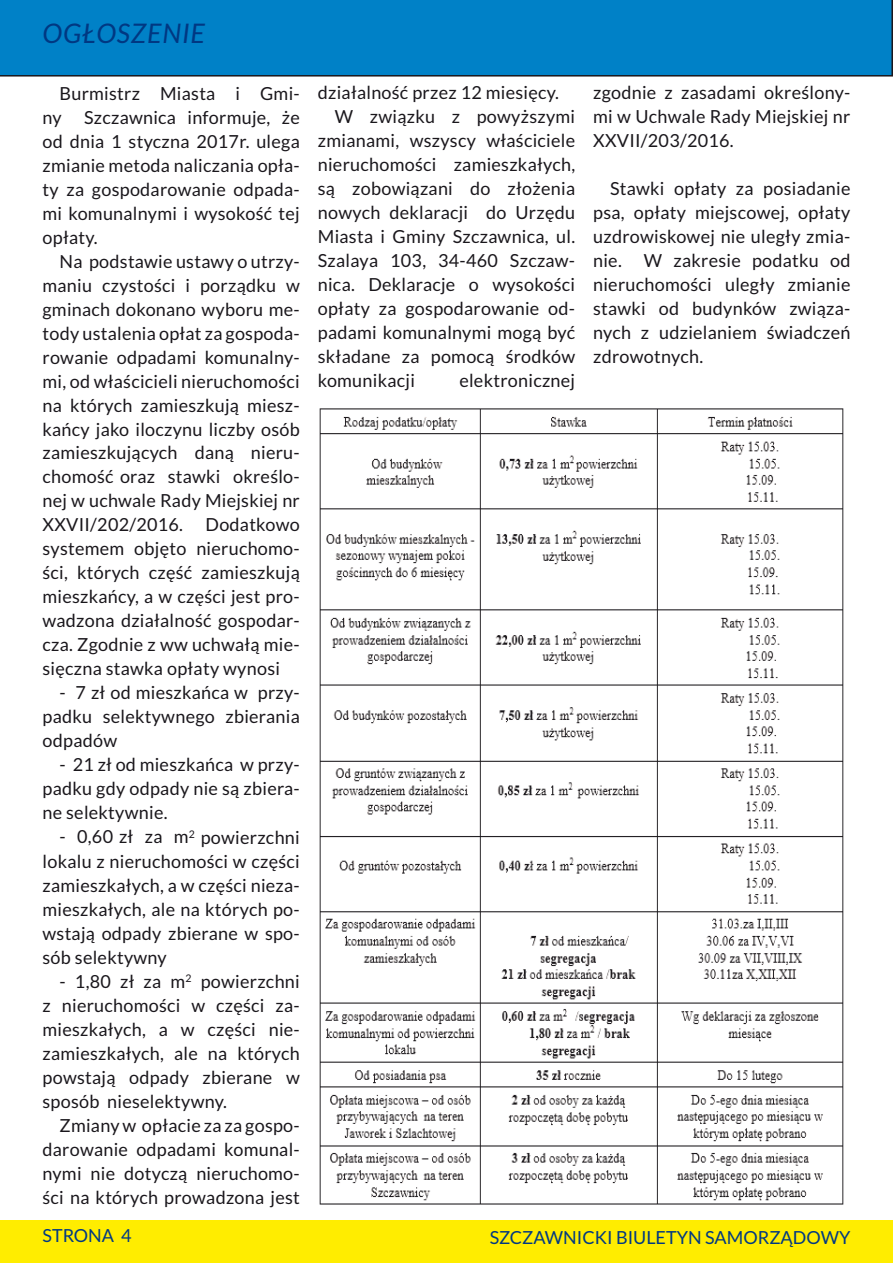
<style>
.page{position:relative;width:893px;height:1263px;background:#fff}
.page>*{position:absolute;margin:0;border:0;box-sizing:border-box;transform-origin:0 0}
.t1{font:italic 27px "Lato";letter-spacing:.03em;color:#003882}
.t2{font:18px/24px "Lato";letter-spacing:.015em;color:#1a171c;text-align:justify}
.t3{font:18px "Lato";color:#003882}
</style>
<div class="page">
<div style="left:0;top:1220px;width:893px;height:43px;background:#ffed00"></div>
<div style="left:0;top:0;width:893px;height:77px;background:#0081c7"></div>
<img style="left:319px;top:408px;width:525px;height:797px">
<h1 class="t1" style="left:43px;top:18px;width:164px">OGŁOSZENIE</h1>
<p class="t2" style="left:43px;top:81px;width:259px;text-indent:17px">Burmistrz Miasta i Gmi&shy;ny Szczawnica informuje, że od dnia 1 styczna 2017r. ulega zmianie metoda naliczania opła&shy;ty za gospodarowanie odpada&shy;mi komunalnymi i wysokość tej opłaty.</p>
<p class="t2" style="left:43px;top:249px;width:259px;text-indent:17px">Na podstawie ustawy o utrzy&shy;maniu czystości i porządku w gminach dokonano wyboru me&shy;tody ustalenia opłat za gospoda&shy;rowanie odpadami komunalny&shy;mi, od właścicieli nieruchomości na których zamieszkują miesz&shy;kańcy jako iloczynu liczby osób zamieszkujących daną nieru&shy;chomość oraz stawki określo&shy;nej w uchwale Rady Miejskiej nr XXVII/202/2016. Dodatkowo systemem objęto nieruchomo&shy;ści, których część zamieszkują mieszkańcy, a w części jest pro&shy;wadzona działalność gospodar&shy;cza. Zgodnie z ww uchwałą mie&shy;sięczna stawka opłaty wynosi</p>
<p class="t2" style="left:43px;top:681px;width:259px;text-indent:17px">- 7 zł od mieszkańca w przy&shy;padku selektywnego zbierania odpadów</p>
<p class="t2" style="left:43px;top:753px;width:259px;text-indent:17px">- 21 zł od mieszkańca w przy&shy;padku gdy odpady nie są zbiera&shy;ne selektywnie.</p>
<p class="t2" style="left:43px;top:825px;width:259px;text-indent:17px">- 0,60 zł za m<sup>2</sup> powierzchni lokalu z nieruchomości w części zamieszkałych, a w części nieza&shy;mieszkałych, ale na których po&shy;wstają odpady zbierane w spo&shy;sób selektywny</p>
<p class="t2" style="left:43px;top:969px;width:259px;text-indent:17px">- 1,80 zł za m<sup>2</sup> powierzchni z nieruchomości w części za&shy;mieszkałych, a w części nie&shy;zamieszkałych, ale na których powstają odpady zbierane w sposób nieselektywny.</p>
<p class="t2" style="left:43px;top:1113px;width:259px;text-indent:17px">Zmiany w opłacie za za gospo&shy;darowanie odpadami komunal&shy;nymi nie dotyczą nieruchomo&shy;ści na których prowadzona jest</p>
<p class="t2" style="left:318px;top:81px;width:243px">działalność przez 12 miesięcy.</p>
<p class="t2" style="left:335px;top:105px;width:242px">W związku z powyższymi</p>
<p class="t2" style="left:318px;top:129px;width:259px">zmianami, wszyscy właściciele</p>
<p class="t2" style="left:318px;top:153px;width:259px">nieruchomości zamieszkałych,</p>
<p class="t2" style="left:318px;top:177px;width:259px">są zobowiązani do złożenia</p>
<p class="t2" style="left:318px;top:201px;width:259px">nowych deklaracji do Urzędu</p>
<p class="t2" style="left:318px;top:225px;width:259px">Miasta i Gminy Szczawnica, ul.</p>
<p class="t2" style="left:318px;top:249px;width:259px">Szalaya 103, 34-460 Szczaw-</p>
<p class="t2" style="left:318px;top:273px;width:259px">nica. Deklaracje o wysokości</p>
<p class="t2" style="left:318px;top:297px;width:259px">opłaty za gospodarowanie od-</p>
<p class="t2" style="left:318px;top:321px;width:259px">padami komunalnymi mogą być</p>
<p class="t2" style="left:318px;top:345px;width:259px">składane za pomocą środków</p>
<p class="t2" style="left:318px;top:369px;width:99px">komunikacji</p>
<p class="t2" style="left:459px;top:369px;width:117px">elektronicznej</p>
<p class="t2" style="left:593px;top:81px;width:259px">zgodnie z zasadami określony&shy;mi w Uchwale Rady Miejskiej nr XXVII/203/2016.</p>
<p class="t2" style="left:593px;top:177px;width:259px;text-indent:17px">Stawki opłaty za posiadanie psa, opłaty miejscowej, opłaty uzdrowiskowej nie uległy zmia&shy;nie. W zakresie podatku od nieruchomości uległy zmianie stawki od budynków związa&shy;nych z udzielaniem świadczeń zdrowotnych.</p>
<p class="t3" style="left:43px;top:1225px;width:90px">STRONA 4</p>
<p class="t3" style="left:490px;top:1227px;width:362px">SZCZAWNICKI BIULETYN SAMORZĄDOWY</p>
</div>
